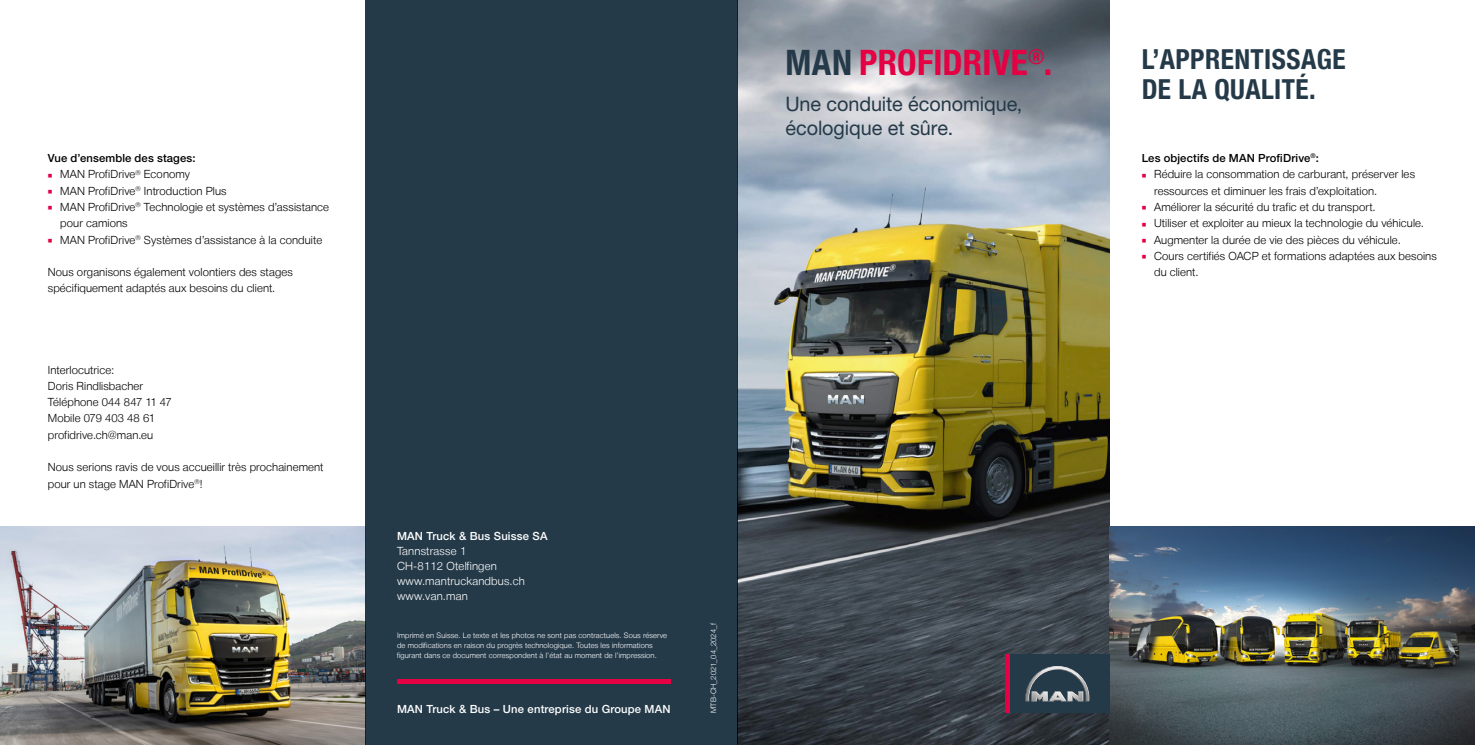
<style>
.page{position:relative;width:1475px;height:745px;background:#fff}
.page>*{position:absolute;margin:0;border:0;box-sizing:border-box;transform-origin:0 0}
.t1{font:700 35px "Man Global Condensed";letter-spacing:.01em;color:#e40042}
.t2{font:700 27.5px/30px "Man Global Condensed";letter-spacing:.015em;color:#253a49}
.t3{font:20px/23.8px "Helvetica Neue LT Std";letter-spacing:-.005em;color:#253a49}
.t4{font:300 11.25px/16.2px "Man Global";letter-spacing:.01em;color:#000}
.t5{font:300 11.25px/15px "Man Global";letter-spacing:.015em;color:#fff}
.t6{font:500 11.25px "Helvetica Neue LT Std";letter-spacing:.015em;color:#fff}
.t7{font:500 11.25px "Helvetica Neue LT Std";letter-spacing:.01em;color:#000}
.t8{font:300 7.5px/10px "Man Global";letter-spacing:.015em;color:#fff}
.s1{color:#e40042}
.s2{color:#253a49}
</style>
<div class="page">
<img style="left:737px;top:0;width:372px;height:744px">
<img style="left:0;top:526px;width:365px;height:218px">
<img style="left:1109px;top:526px;width:365px;height:218px">
<div style="left:1004px;top:654px;width:5px;height:58px;background:#e50046"></div>
<svg style="left:1009px;top:654px;width:100px;height:58px;background:#3b4a58"></svg>
<div style="left:365px;top:0;width:372px;height:744px;background:#253a49"></div>
<div style="left:397px;top:678px;width:273px;height:5px;background:#e40042"></div>
<p class="t7" style="left:48px;top:151px;width:149px">Vue d’ensemble des stages:</p>
<p class="t4" style="left:48px;top:166px;width:144px"><span class="s1">■</span> MAN ProfiDrive<sup>®</sup> Economy</p>
<p class="t4" style="left:48px;top:182px;width:180px"><span class="s1">■</span> MAN ProfiDrive<sup>®</sup> Introduction Plus</p>
<p class="t4" style="left:60px;top:199px;width:270px;text-indent:-12px"><span class="s1">■</span> MAN ProfiDrive<sup>®</sup> Technologie et systèmes d’assistance pour camions</p>
<p class="t4" style="left:48px;top:231px;width:276px"><span class="s1">■</span> MAN ProfiDrive<sup>®</sup> Systèmes d’assistance à la conduite</p>
<p class="t4" style="left:48px;top:264px;width:246px">Nous organisons également volontiers des stages spécifiquement adaptés aux besoins du client.</p>
<p class="t4" style="left:48px;top:361px;width:125px">Interlocutrice:<br>Doris Rindlisbacher<br>Téléphone 044 847 11 47<br>Mobile 079 403 48 61 profidrive.ch@man.eu</p>
<p class="t4" style="left:48px;top:459px;width:277px">Nous serions ravis de vous accueillir très prochainement pour un stage MAN ProfiDrive<sup>®</sup>!</p>
<p class="t6" style="left:397px;top:528px;width:152px">MAN Truck &amp; Bus Suisse SA</p>
<p class="t5" style="left:397px;top:543px;width:129px">Tannstrasse 1<br>CH-8112 Otelfingen www.mantruckandbus.ch www.van.man</p>
<p class="t8" style="left:397px;top:629px;width:271px">Imprimé en Suisse. Le texte et les photos ne sont pas contractuels. Sous réserve de modifications en raison du progrès technologique. Toutes les informations figurant dans ce document correspondent à l’état au moment de l’impression.</p>
<p class="t6" style="left:397px;top:701px;width:275px">MAN Truck &amp; Bus – Une entreprise du Groupe MAN</p>
<p class="t8" style="left:708px;top:712px;width:91px;rotate:-90deg">MTB-CH_2021_04_2024_f</p>
<h1 class="t1" style="left:785px;top:43px;width:268px"><span class="s2">MAN</span> PROFIDRIVE<sup>®</sup>.</h1>
<h3 class="t3" style="left:785px;top:91px;width:238px">Une conduite économique, écologique et sûre.</h3>
<h2 class="t2" style="left:1141px;top:45px;width:205px">L’APPRENTISSAGE<br>DE LA QUALITÉ.</h2>
<p class="t7" style="left:1141px;top:151px;width:179px">Les objectifs de MAN ProfiDrive<sup>®</sup>:</p>
<p class="t4" style="left:1153px;top:166px;width:262px;text-indent:-12px"><span class="s1">■</span> Réduire la consommation de carburant, préserver les ressources et diminuer les frais d’exploitation.</p>
<p class="t4" style="left:1141px;top:199px;width:235px"><span class="s1">■</span> Améliorer la sécurité du trafic et du transport.</p>
<p class="t4" style="left:1141px;top:215px;width:284px"><span class="s1">■</span> Utiliser et exploiter au mieux la technologie du véhicule.</p>
<p class="t4" style="left:1141px;top:231px;width:260px"><span class="s1">■</span> Augmenter la durée de vie des pièces du véhicule.</p>
<p class="t4" style="left:1153px;top:247px;width:284px;text-indent:-12px"><span class="s1">■</span> Cours certifiés OACP et formations adaptées aux besoins du client.</p>
</div>
